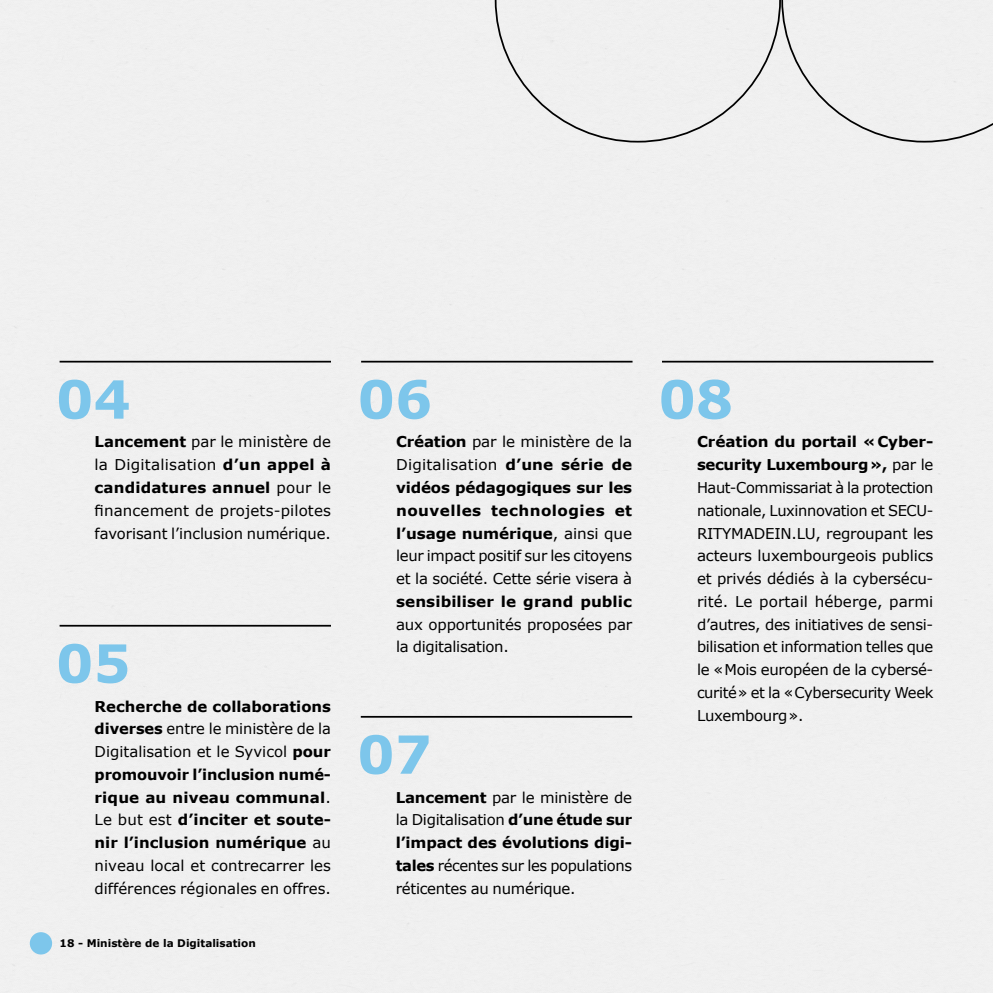
<style>
.page{position:relative;width:993px;height:993px;background:#fff}
.page>*{position:absolute;margin:0;border:0;box-sizing:border-box;transform-origin:0 0}
.H3-chiffres{font:700 52.5px "Verdana";color:#7dc6eb}
.Body{font:14.88px/22.8px "Verdana";letter-spacing:-.02em;color:#000;text-align:justify}
.Body-2{font:700 14.88px/22.8px "Verdana";letter-spacing:.005em;color:#000;text-align:justify}
.t1{font:700 10.5px "Verdana";color:#000}
.s1{font-weight:700}
.s2{font-weight:400}
</style>
<div class="page">
<div style="left:0;top:0;width:992px;height:992px;background:#f0f0f0"></div>
<hr style="left:60px;top:360px;width:271px;height:2px;background:#000">
<hr style="left:360px;top:715px;width:272px;height:2px;background:#000">
<hr style="left:661px;top:360px;width:272px;height:2px;background:#000">
<hr style="left:361px;top:360px;width:271px;height:2px;background:#000">
<hr style="left:60px;top:624px;width:271px;height:2px;background:#000">
<div style="left:781px;top:0;width:211px;height:142px;background:#f0f0f0"></div>
<div style="left:494px;top:0;width:286px;height:142px;background:#f0f0f0"></div>
<div style="left:30px;top:931px;width:22px;height:23px;background:#7dc6eb;border-radius:50%"></div>
<h2 class="H3-chiffres" style="left:56px;top:365px;width:76px">04</h2>
<p class="Body" style="left:95px;top:431px;width:238px"><span class="s1">Lancement</span> par le ministère de la Digitalisation <span class="s1">d’un appel à candidatures annuel</span> pour le financement de projets-pilotes favorisant l’inclusion numérique.</p>
<h2 class="H3-chiffres" style="left:56px;top:629px;width:76px">05</h2>
<p class="Body-2" style="left:95px;top:694px;width:238px">Recherche de collaborations diverses <span class="s2">entre le ministère de la Digitalisation et le Syvicol</span> pour promouvoir l’inclusion numé&shy;rique au niveau communal<span class="s2">.<br>Le but est</span> d’inciter et soute&shy;nir l’inclusion numérique <span class="s2">au niveau local et contrecarrer les différences régionales en offres.</span></p>
<p class="t1" style="left:60px;top:936px;width:198px">18 - Ministère de la Digitalisation</p>
<h2 class="H3-chiffres" style="left:357px;top:365px;width:76px">06</h2>
<p class="Body" style="left:396px;top:431px;width:237px"><span class="s1">Création</span> par le ministère de la Digitalisation <span class="s1">d’une série de vidéos pédagogiques sur les nouvelles technologies et l’usage numérique</span>, ainsi que leur impact positif sur les citoyens et la société. Cette série visera à <span class="s1">sensibiliser le grand public </span>aux opportunités proposées par la digitalisation.</p>
<h2 class="H3-chiffres" style="left:357px;top:720px;width:76px">07</h2>
<p class="Body" style="left:395px;top:785px;width:238px"><span class="s1">Lancement</span> par le ministère de la Digitalisation <span class="s1">d’une étude sur l’impact des évolutions digi&shy;tales</span> récentes sur les populations réticentes au numérique.</p>
<h2 class="H3-chiffres" style="left:658px;top:365px;width:76px">08</h2>
<p class="Body" style="left:696px;top:431px;width:238px"><span class="s1">Création du portail «Cyber&shy;security Luxembourg»,</span> par le Haut-Commissariat à la protection nationale, Luxinnovation et SECU-RITYMADEIN.LU, regroupant les acteurs luxembourgeois publics et privés dédiés à la cybersécu&shy;rité. Le portail héberge, parmi d’autres, des initiatives de sensi&shy;bilisation et information telles que le «Mois européen de la cybersé&shy;curité» et la «Cybersecurity Week Luxembourg».</p>
</div>
